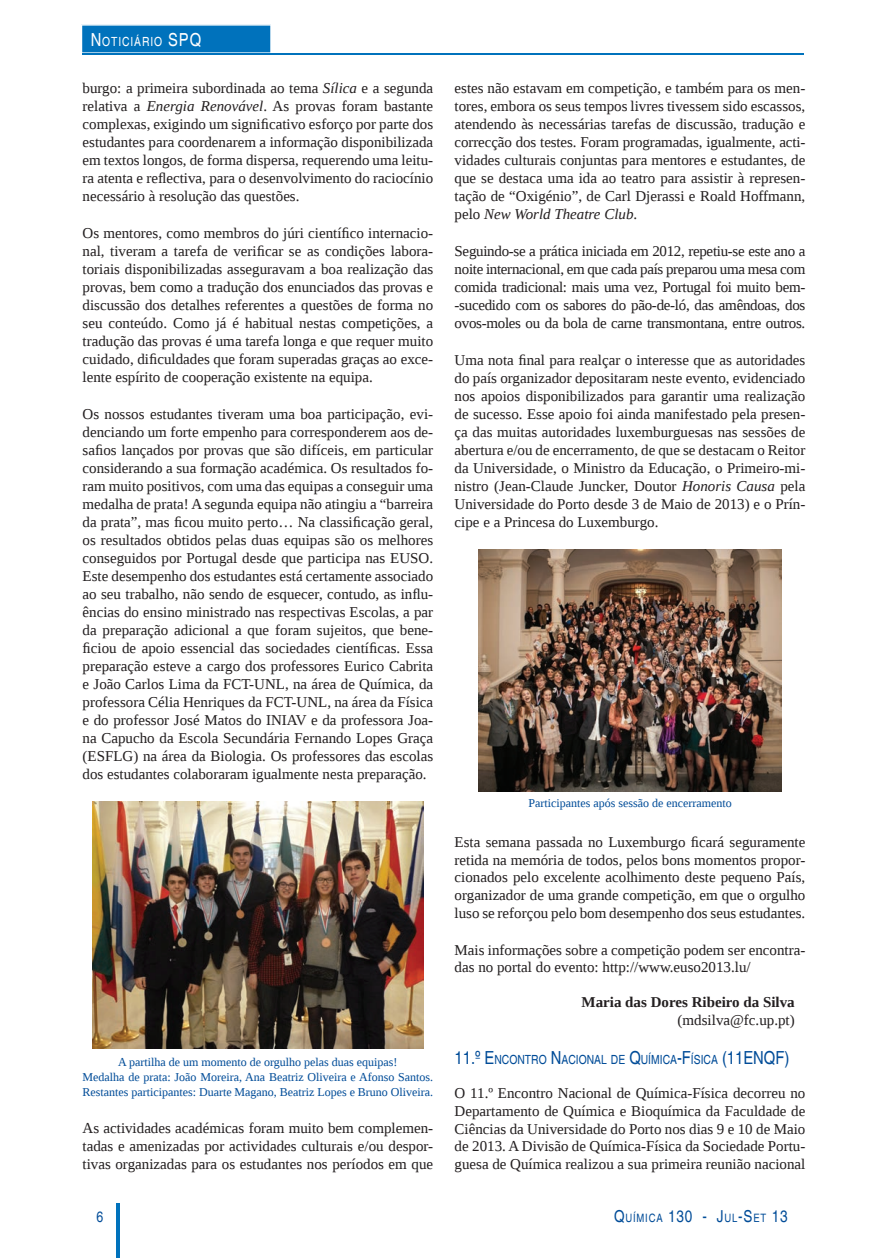
<style>
.page{position:relative;width:888px;height:1258px;background:#fff}
.page>*{position:absolute;margin:0;border:0;box-sizing:border-box;transform-origin:0 0}
.t1{font:condensed 16.5px "Helvetica";color:#014c98}
.t2{font:15px/18px "Liberation Serif";color:#231f20;text-align:justify}
.t3{font:700 15px "Liberation Serif";color:#231f20}
.t4{font:condensed 15px "Helvetica";color:#014c98}
.t5{font:condensed 12.6px "Helvetica";color:#014c98}
.t6{font:condensed 12.6px "Helvetica";letter-spacing:.07em;color:#fff}
.t7{font:12px/15px "Liberation Serif";color:#014c98;text-align:center}
.s1{font-size:18px}
.s2{font-style:italic}
.s3{font-size:11.55px}
</style>
<div class="page">
<hr style="left:116px;top:1203px;width:3px;height:55px;background:#0072bc">
<svg style="left:81px;top:24px;width:190px;height:30px;background:#157dc1"></svg>
<hr style="left:83px;top:53px;width:721px;height:2px;background:#0072bc">
<img style="left:479px;top:549px;width:302px;height:242px">
<img style="left:93px;top:801px;width:330px;height:248px">
<p class="t6" style="left:91px;top:34px;width:112px"><span class="s1">N</span>OTICIÁRIO <span class="s1">SPQ</span></p>
<p class="t2" style="left:83px;top:79px;width:352px">burgo: a primeira subordinada ao tema <span class="s2">Sílica</span> e a segunda relativa a <span class="s2">Energia Renovável</span>. As provas foram bastante complexas, exigindo um significativo esforço por parte dos estudantes para coordenarem a informação disponibilizada em textos longos, de forma dispersa, requerendo uma leitu&shy;ra atenta e reflectiva, para o desenvolvimento do raciocínio necessário à resolução das questões.</p>
<p class="t2" style="left:83px;top:224px;width:352px">Os mentores, como membros do júri científico internacio&shy;nal, tiveram a tarefa de verificar se as condições labora&shy;toriais disponibilizadas asseguravam a boa realização das provas, bem como a tradução dos enunciados das provas e discussão dos detalhes referentes a questões de forma no seu conteúdo. Como já é habitual nestas competições, a tradução das provas é uma tarefa longa e que requer muito cuidado, dificuldades que foram superadas graças ao exce&shy;lente espírito de cooperação existente na equipa.</p>
<p class="t2" style="left:83px;top:405px;width:352px">Os nossos estudantes tiveram uma boa participação, evi&shy;denciando um forte empenho para corresponderem aos de&shy;safios lançados por provas que são difíceis, em particular considerando a sua formação académica. Os resultados fo&shy;ram muito positivos, com uma das equipas a conseguir uma medalha de prata! A segunda equipa não atingiu a “barreira da prata”, mas ficou muito perto… Na classificação geral, os resultados obtidos pelas duas equipas são os melhores conseguidos por Portugal desde que participa nas EUSO.<br>Este desempenho dos estudantes está certamente associado ao seu trabalho, não sendo de esquecer, contudo, as influ&shy;ências do ensino ministrado nas respectivas Escolas, a par da preparação adicional a que foram sujeitos, que bene&shy;ficiou de apoio essencial das sociedades científicas. Essa preparação esteve a cargo dos professores Eurico Cabrita e João Carlos Lima da FCT-UNL, na área de Química, da professora Célia Henriques da FCT-UNL, na área da Física e do professor José Matos do INIAV e da professora Joa&shy;na Capucho da Escola Secundária Fernando Lopes Graça (ESFLG) na área da Biologia. Os professores das escolas dos estudantes colaboraram igualmente nesta preparação.</p>
<p class="t7" style="left:83px;top:1054px;width:352px">A partilha de um momento de orgulho pelas duas equipas!<br>Medalha de prata: João Moreira, Ana Beatriz Oliveira e Afonso Santos.<br>Restantes participantes: Duarte Magano, Beatriz Lopes e Bruno Oliveira.</p>
<p class="t2" style="left:83px;top:1119px;width:352px">As actividades académicas foram muito bem complemen&shy;tadas e amenizadas por actividades culturais e/ou despor&shy;tivas organizadas para os estudantes nos períodos em que</p>
<p class="t2" style="left:455px;top:79px;width:352px">estes não estavam em competição, e também para os men&shy;tores, embora os seus tempos livres tivessem sido escassos, atendendo às necessárias tarefas de discussão, tradução e correcção dos testes. Foram programadas, igualmente, acti&shy;vidades culturais conjuntas para mentores e estudantes, de que se destaca uma ida ao teatro para assistir à represen&shy;tação de “Oxigénio”, de Carl Djerassi e Roald Hoffmann, pelo <span class="s2">New World Theatre Club</span>.</p>
<p class="t2" style="left:455px;top:242px;width:352px">Seguindo-se a prática iniciada em 2012, repetiu-se este ano a noite internacional, em que cada país preparou uma mesa com comida tradicional: mais uma vez, Portugal foi muito bem--sucedido com os sabores do pão-de-ló, das amêndoas, dos ovos-moles ou da bola de carne transmontana, entre outros.</p>
<p class="t2" style="left:455px;top:351px;width:352px">Uma nota final para realçar o interesse que as autoridades do país organizador depositaram neste evento, evidenciado nos apoios disponibilizados para garantir uma realização de sucesso. Esse apoio foi ainda manifestado pela presen&shy;ça das muitas autoridades luxemburguesas nas sessões de abertura e/ou de encerramento, de que se destacam o Reitor da Universidade, o Ministro da Educação, o Primeiro-mi&shy;nistro (Jean-Claude Juncker, Doutor <span class="s2">Honoris Causa</span> pela Universidade do Porto desde 3 de Maio de 2013) e o Prín&shy;cipe e a Princesa do Luxemburgo.</p>
<p class="t7" style="left:528px;top:796px;width:205px">Participantes após sessão de encerramento</p>
<p class="t2" style="left:455px;top:833px;width:352px">Esta semana passada no Luxemburgo ficará seguramente retida na memória de todos, pelos bons momentos propor&shy;cionados pelo excelente acolhimento deste pequeno País, organizador de uma grande competição, em que o orgulho luso se reforçou pelo bom desempenho dos seus estudantes.</p>
<p class="t2" style="left:455px;top:940px;width:352px">Mais informações sobre a competição podem ser encontra&shy;das no portal do evento: http://www.euso2013.lu/</p>
<p class="t3" style="left:582px;top:992px;width:215px">Maria das Dores Ribeiro da Silva</p>
<p class="t2" style="left:678px;top:1010px;width:119px">(mdsilva@fc.up.pt)</p>
<p class="t5" style="left:455px;top:1052px;width:336px"><span class="s1">11.º E</span>NCONTRO <span class="s1">N</span>ACIONAL DE <span class="s1">Q</span>UÍMICA<span class="s1">-F</span>ÍSICA <span class="s1">(11ENQF)</span></p>
<p class="t2" style="left:455px;top:1084px;width:352px">O 11.º Encontro Nacional de Química-Física decorreu no Departamento de Química e Bioquímica da Faculdade de Ciências da Universidade do Porto nos dias 9 e 10 de Maio de 2013. A Divisão de Química-Física da Sociedade Portu&shy;guesa de Química realizou a sua primeira reunião nacional</p>
<p class="t4" style="left:96px;top:1207px;width:8px">6</p>
<p class="t1" style="left:614px;top:1206px;width:175px">Q<span class="s3">UÍMICA</span> 130 - J<span class="s3">UL</span>-S<span class="s3">ET</span> 13</p>
</div>
